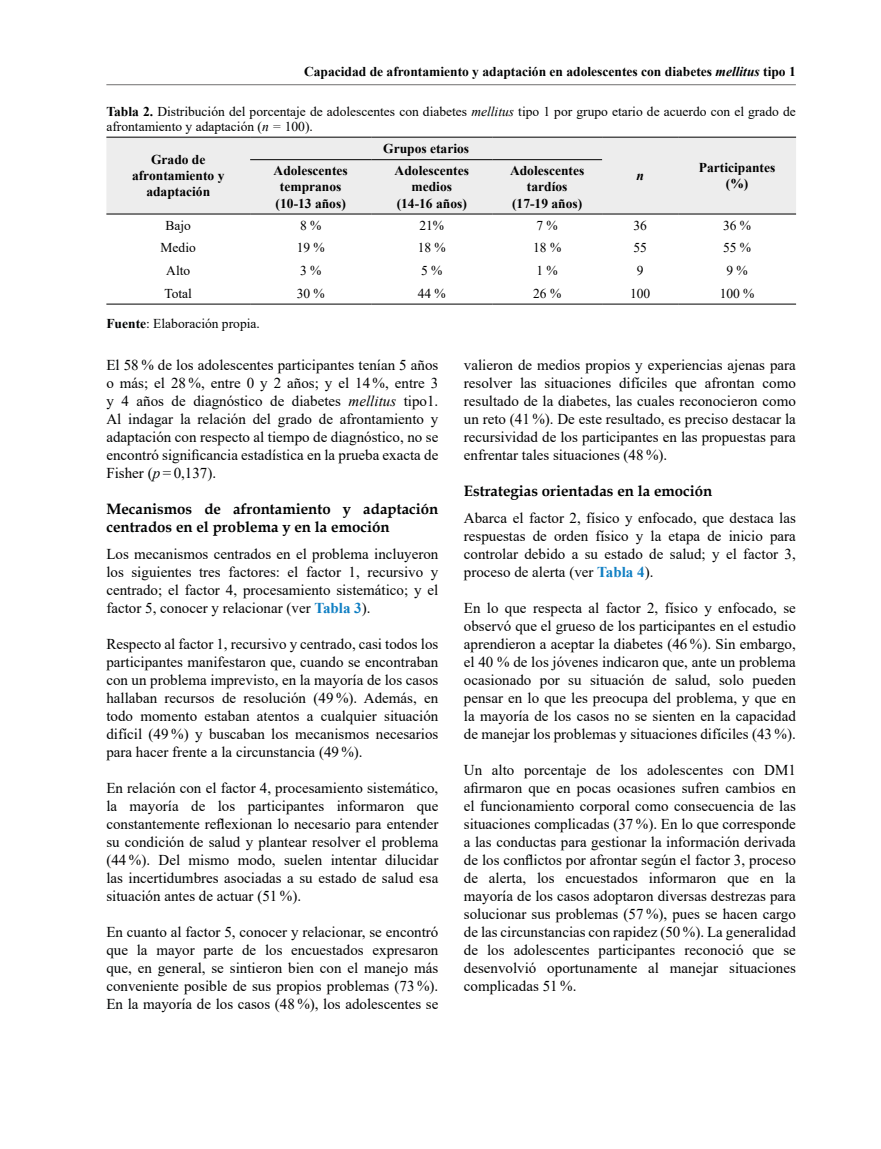
<style>
.page{position:relative;width:881px;height:1149px;background:#fff}
.page>*{position:absolute;margin:0;border:0;box-sizing:border-box;transform-origin:0 0}
.t1{font:15px/18px "Times New Roman";color:#010202;text-align:justify}
.Titulos_2{font:700 15px/18px "Book Antiqua";color:#010202}
.Pie_de_foto{font:13.5px/15px "Times New Roman";color:#010202}
.t2{font:700 13.5px/16.2px "Times New Roman";color:#000;text-align:center}
.t3{font:700 13.5px "Times New Roman";color:#010202}
.t4{font:13.5px "Times New Roman";color:#000}
.t5{font:italic 700 13.5px "Times New Roman";color:#000}
.s1{font-style:italic}
.s2{font-weight:700}
.s3{font-weight:700;color:#107fc3}
</style>
<div class="page">
<hr style="left:106px;top:84px;width:689px;height:1px;background:#706f6f">
<div style="left:106px;top:138px;width:689px;height:75px;background:#ededed"></div>
<hr style="left:106px;top:137px;width:144px;height:1px;background:#000">
<hr style="left:250px;top:137px;width:121px;height:1px;background:#000">
<hr style="left:371px;top:137px;width:121px;height:1px;background:#000">
<hr style="left:492px;top:137px;width:110px;height:1px;background:#000">
<hr style="left:602px;top:137px;width:76px;height:1px;background:#000">
<hr style="left:678px;top:137px;width:117px;height:1px;background:#000">
<hr style="left:250px;top:159px;width:121px;height:1px;background:#000">
<hr style="left:371px;top:159px;width:121px;height:1px;background:#000">
<hr style="left:492px;top:159px;width:110px;height:1px;background:#000">
<hr style="left:106px;top:213px;width:144px;height:1px;background:#000">
<hr style="left:250px;top:213px;width:121px;height:1px;background:#000">
<hr style="left:371px;top:213px;width:121px;height:1px;background:#000">
<hr style="left:492px;top:213px;width:110px;height:1px;background:#000">
<hr style="left:602px;top:213px;width:76px;height:1px;background:#000">
<hr style="left:678px;top:213px;width:117px;height:1px;background:#000">
<hr style="left:106px;top:303px;width:144px;height:1px;background:#000">
<hr style="left:250px;top:303px;width:121px;height:1px;background:#000">
<hr style="left:371px;top:303px;width:121px;height:1px;background:#000">
<hr style="left:492px;top:303px;width:110px;height:1px;background:#000">
<hr style="left:602px;top:303px;width:76px;height:1px;background:#000">
<hr style="left:678px;top:303px;width:117px;height:1px;background:#000">
<p class="t3" style="left:304px;top:62px;width:493px">Capacidad de afrontamiento y adaptación en adolescentes con diabetes <span class="s1">mellitus</span> tipo 1</p>
<p class="Pie_de_foto" style="left:106px;top:103px;width:690px"><span class="s2">Tabla 2.</span> Distribución del porcentaje de adolescentes con diabetes <span class="s1">mellitus</span> tipo 1 por grupo etario de acuerdo con el grado de afrontamiento y adaptación (<span class="s1">n =</span> 100).</p>
<p class="t2" style="left:132px;top:151px;width:94px">Grado de afrontamiento y adaptación</p>
<p class="t2" style="left:383px;top:140px;width:87px">Grupos etarios</p>
<p class="t2" style="left:698px;top:159px;width:78px">Participantes</p>
<p class="t2" style="left:725px;top:175px;width:24px">(%)</p>
<p class="t2" style="left:273px;top:162px;width:76px">Adolescentes</p>
<p class="t2" style="left:280px;top:178px;width:63px">tempranos</p>
<p class="t2" style="left:275px;top:194px;width:72px">(10-13 años)</p>
<p class="t2" style="left:394px;top:162px;width:76px">Adolescentes</p>
<p class="t2" style="left:411px;top:178px;width:42px">medios</p>
<p class="t2" style="left:396px;top:194px;width:72px">(14-16 años)</p>
<p class="t2" style="left:510px;top:162px;width:76px">Adolescentes</p>
<p class="t2" style="left:526px;top:178px;width:42px">tardíos</p>
<p class="t2" style="left:512px;top:194px;width:72px">(17-19 años)</p>
<p class="t5" style="left:636px;top:166px;width:9px">n</p>
<p class="t4" style="left:165px;top:216px;width:27px">Bajo</p>
<p class="t4" style="left:300px;top:216px;width:23px">8 %</p>
<p class="t4" style="left:419px;top:216px;width:26px">21%</p>
<p class="t4" style="left:536px;top:216px;width:23px">7 %</p>
<p class="t4" style="left:633px;top:216px;width:15px">36</p>
<p class="t4" style="left:722px;top:216px;width:30px">36 %</p>
<p class="t4" style="left:160px;top:238px;width:37px">Medio</p>
<p class="t4" style="left:296px;top:238px;width:30px">19 %</p>
<p class="t4" style="left:417px;top:238px;width:30px">18 %</p>
<p class="t4" style="left:533px;top:238px;width:30px">18 %</p>
<p class="t4" style="left:633px;top:238px;width:15px">55</p>
<p class="t4" style="left:722px;top:238px;width:30px">55 %</p>
<p class="t4" style="left:166px;top:261px;width:26px">Alto</p>
<p class="t4" style="left:300px;top:261px;width:23px">3 %</p>
<p class="t4" style="left:421px;top:261px;width:23px">5 %</p>
<p class="t4" style="left:536px;top:261px;width:23px">1 %</p>
<p class="t4" style="left:636px;top:261px;width:8px">9</p>
<p class="t4" style="left:726px;top:261px;width:23px">9 %</p>
<p class="t4" style="left:164px;top:283px;width:29px">Total</p>
<p class="t4" style="left:296px;top:283px;width:30px">30 %</p>
<p class="t4" style="left:417px;top:283px;width:30px">44 %</p>
<p class="t4" style="left:533px;top:283px;width:30px">26 %</p>
<p class="t4" style="left:629px;top:283px;width:22px">100</p>
<p class="t4" style="left:719px;top:283px;width:36px">100 %</p>
<p class="Pie_de_foto" style="left:106px;top:316px;width:155px"><span class="s2">Fuente</span>: Elaboración propia.</p>
<p class="t1" style="left:106px;top:355px;width:333px">El 58 % de los adolescentes participantes tenían 5 años o más; el 28 %, entre 0 y 2 años; y el 14 %, entre 3 y 4 años de diagnóstico de diabetes <span class="s1">mellitus</span> tipo1.<br>Al indagar la relación del grado de afrontamiento y adaptación con respecto al tiempo de diagnóstico, no se encontró significancia estadística en la prueba exacta de Fisher (<span class="s1">p</span> = 0,137).</p>
<h5 class="Titulos_2" style="left:106px;top:500px;width:333px">Mecanismos de afrontamiento y adaptación centrados en el problema y en la emoción</h5>
<p class="t1" style="left:106px;top:544px;width:333px">Los mecanismos centrados en el problema incluyeron los siguientes tres factores: el factor 1, recursivo y centrado; el factor 4, procesamiento sistemático; y el factor 5, conocer y relacionar (ver <span class="s3">Tabla 3</span>).</p>
<p class="t1" style="left:106px;top:634px;width:333px">Respecto al factor 1, recursivo y centrado, casi todos los participantes manifestaron que, cuando se encontraban con un problema imprevisto, en la mayoría de los casos hallaban recursos de resolución (49 %). Además, en todo momento estaban atentos a cualquier situación difícil (49 %) y buscaban los mecanismos necesarios para hacer frente a la circunstancia (49 %).</p>
<p class="t1" style="left:106px;top:778px;width:333px">En relación con el factor 4, procesamiento sistemático, la mayoría de los participantes informaron que constantemente reflexionan lo necesario para entender su condición de salud y plantear resolver el problema (44 %). Del mismo modo, suelen intentar dilucidar las incertidumbres asociadas a su estado de salud esa situación antes de actuar (51 %).</p>
<p class="t1" style="left:106px;top:922px;width:333px">En cuanto al factor 5, conocer y relacionar, se encontró que la mayor parte de los encuestados expresaron que, en general, se sintieron bien con el manejo más conveniente posible de sus propios problemas (73 %).<br>En la mayoría de los casos (48 %), los adolescentes se</p>
<p class="t1" style="left:463px;top:355px;width:333px">valieron de medios propios y experiencias ajenas para resolver las situaciones difíciles que afrontan como resultado de la diabetes, las cuales reconocieron como un reto (41 %). De este resultado, es preciso destacar la recursividad de los participantes en las propuestas para enfrentar tales situaciones (48 %).</p>
<h5 class="Titulos_2" style="left:463px;top:482px;width:250px">Estrategias orientadas en la emoción</h5>
<p class="t1" style="left:463px;top:508px;width:333px">Abarca el factor 2, físico y enfocado, que destaca las respuestas de orden físico y la etapa de inicio para controlar debido a su estado de salud; y el factor 3, proceso de alerta (ver <span class="s3">Tabla 4</span>).</p>
<p class="t1" style="left:463px;top:598px;width:333px">En lo que respecta al factor 2, físico y enfocado, se observó que el grueso de los participantes en el estudio aprendieron a aceptar la diabetes (46 %). Sin embargo, el 40 % de los jóvenes indicaron que, ante un problema ocasionado por su situación de salud, solo pueden pensar en lo que les preocupa del problema, y que en la mayoría de los casos no se sienten en la capacidad de manejar los problemas y situaciones difíciles (43 %).</p>
<p class="t1" style="left:463px;top:760px;width:333px">Un alto porcentaje de los adolescentes con DM1 afirmaron que en pocas ocasiones sufren cambios en el funcionamiento corporal como consecuencia de las situaciones complicadas (37 %). En lo que corresponde a las conductas para gestionar la información derivada de los conflictos por afrontar según el factor 3, proceso de alerta, los encuestados informaron que en la mayoría de los casos adoptaron diversas destrezas para solucionar sus problemas (57 %), pues se hacen cargo de las circunstancias con rapidez (50 %). La generalidad de los adolescentes participantes reconoció que se desenvolvió oportunamente al manejar situaciones complicadas 51 %.</p>
</div>
